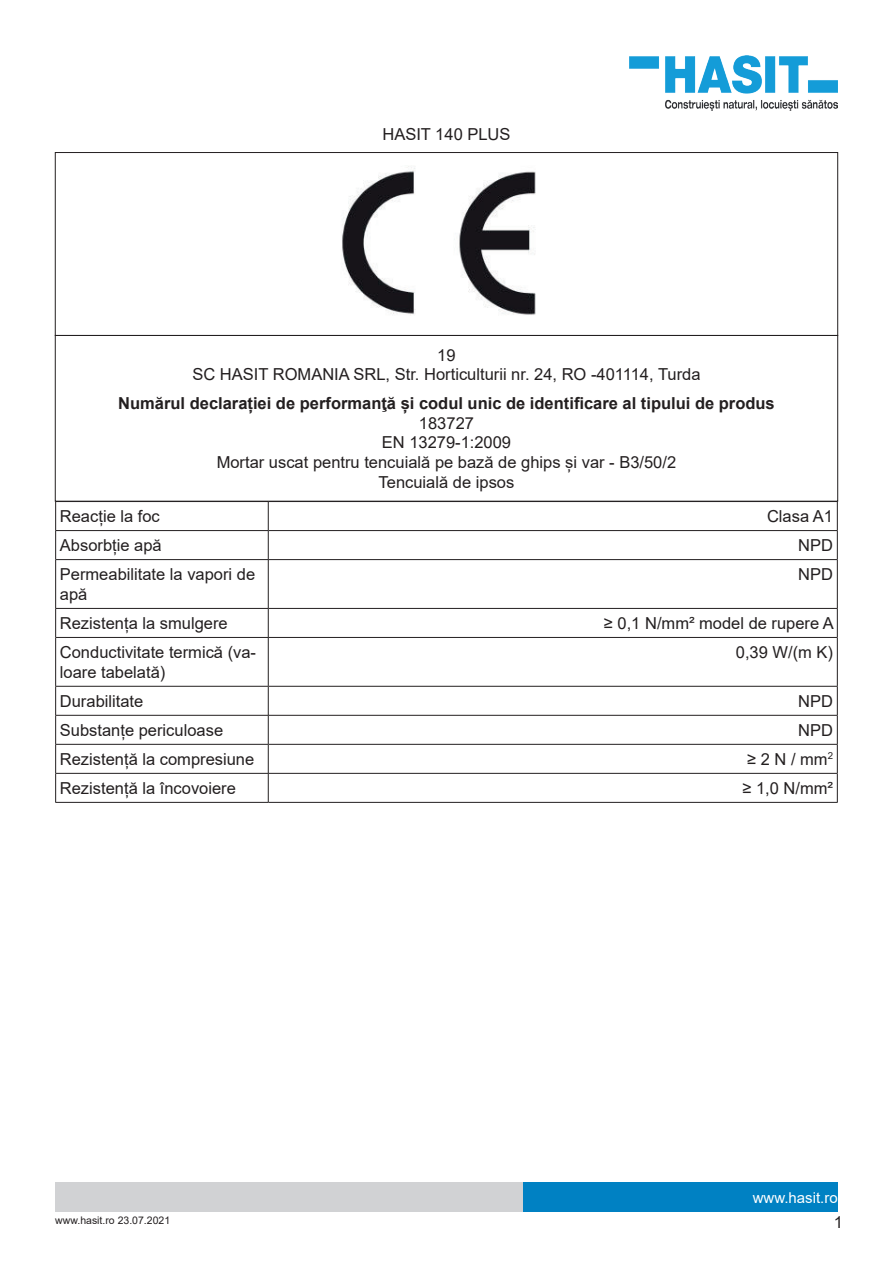
<style>
.page{position:relative;width:893px;height:1263px;background:#fff}
.page>*{position:absolute;margin:0;border:0;box-sizing:border-box;transform-origin:0 0}
.t1{font:16.5px/19.8px "Arial";color:#231f20;text-align:center}
.t2{font:700 16.5px "Arial";color:#231f20}
.t3{font:15px "Arial";color:#fff}
.t4{font:10.5px "Arial";color:#231f20}
</style>
<div class="page">
<div style="left:523px;top:1182px;width:315px;height:30px;background:#0081c3"></div>
<div style="left:55px;top:1182px;width:468px;height:30px;background:#d1d2d4"></div>
<img style="left:630px;top:55px;width:208px;height:55px">
<img style="left:342px;top:166px;width:194px;height:149px">
<div style="left:55px;top:152px;width:783px;height:184px;border:1px solid #231f20"></div>
<div style="left:55px;top:335px;width:783px;height:166px;border:1px solid #231f20"></div>
<hr style="left:55px;top:501px;width:213px;height:1px;background:#231f20">
<hr style="left:268px;top:501px;width:570px;height:1px;background:#231f20">
<hr style="left:55px;top:530px;width:213px;height:1px;background:#231f20">
<svg style="left:55px;top:502px;width:1px;height:58px"></svg>
<hr style="left:268px;top:530px;width:570px;height:1px;background:#231f20">
<svg style="left:268px;top:502px;width:1px;height:57px"></svg>
<svg style="left:837px;top:502px;width:1px;height:58px"></svg>
<hr style="left:55px;top:560px;width:1px;height:48px;background:#231f20">
<hr style="left:268px;top:560px;width:1px;height:48px;background:#231f20">
<hr style="left:837px;top:560px;width:1px;height:48px;background:#231f20">
<hr style="left:55px;top:608px;width:213px;height:1px;background:#231f20">
<svg style="left:55px;top:609px;width:1px;height:28px"></svg>
<hr style="left:268px;top:608px;width:570px;height:1px;background:#231f20">
<svg style="left:268px;top:609px;width:1px;height:28px"></svg>
<svg style="left:837px;top:609px;width:1px;height:28px"></svg>
<hr style="left:55px;top:637px;width:1px;height:49px;background:#231f20">
<hr style="left:268px;top:638px;width:1px;height:48px;background:#231f20">
<hr style="left:837px;top:637px;width:1px;height:49px;background:#231f20">
<hr style="left:55px;top:686px;width:213px;height:1px;background:#231f20">
<hr style="left:268px;top:686px;width:570px;height:1px;background:#231f20">
<hr style="left:55px;top:744px;width:213px;height:1px;background:#231f20">
<hr style="left:268px;top:744px;width:570px;height:1px;background:#231f20">
<svg style="left:55px;top:687px;width:1px;height:115px"></svg>
<svg style="left:268px;top:687px;width:1px;height:115px"></svg>
<svg style="left:837px;top:687px;width:1px;height:115px"></svg>
<hr style="left:55px;top:802px;width:213px;height:1px;background:#231f20">
<hr style="left:268px;top:802px;width:570px;height:1px;background:#231f20">
<hr style="left:56px;top:559px;width:212px;height:1px;background:#231f20">
<hr style="left:268px;top:559px;width:569px;height:1px;background:#231f20">
<hr style="left:56px;top:637px;width:212px;height:1px;background:#231f20">
<hr style="left:268px;top:637px;width:569px;height:1px;background:#231f20">
<hr style="left:56px;top:715px;width:212px;height:1px;background:#231f20">
<hr style="left:268px;top:715px;width:569px;height:1px;background:#231f20">
<hr style="left:56px;top:773px;width:212px;height:1px;background:#231f20">
<hr style="left:268px;top:773px;width:569px;height:1px;background:#231f20">
<p class="t1" style="left:382px;top:124px;width:130px">HASIT 140 PLUS</p>
<p class="t1" style="left:192px;top:345px;width:510px">19<br>SC HASIT ROMANIA SRL, Str. Horticulturii nr. 24, RO -401114, Turda</p>
<p class="t2" style="left:118px;top:391px;width:658px">Numărul declarației de performanţă și codul unic de identificare al tipului de produs</p>
<p class="t1" style="left:217px;top:413px;width:461px">183727<br>EN 13279-1:2009<br>Mortar uscat pentru tencuială pe bază de ghips și var - B3/50/2<br>Tencuială de ipsos</p>
<p class="t1" style="left:60px;top:506px;width:101px">Reacție la foc</p>
<p class="t1" style="left:767px;top:506px;width:68px">Clasa A1</p>
<p class="t1" style="left:60px;top:535px;width:103px">Absorbție apă</p>
<p class="t1" style="left:798px;top:535px;width:36px">NPD</p>
<p class="t1" style="left:60px;top:564px;width:197px;text-align:left">Permeabilitate la vapori de apă</p>
<p class="t1" style="left:798px;top:564px;width:36px">NPD</p>
<p class="t1" style="left:60px;top:613px;width:169px">Rezistența la smulgere</p>
<p class="t1" style="left:604px;top:613px;width:232px">≥ 0,1 N/mm² model de rupere A</p>
<p class="t1" style="left:60px;top:642px;width:198px;text-align:left">Conductivitate termică (va&shy;loare tabelată)</p>
<p class="t1" style="left:736px;top:642px;width:99px">0,39 W/(m K)</p>
<p class="t1" style="left:60px;top:691px;width:85px">Durabilitate</p>
<p class="t1" style="left:798px;top:691px;width:36px">NPD</p>
<p class="t1" style="left:60px;top:720px;width:165px">Substanțe periculoase</p>
<p class="t1" style="left:798px;top:720px;width:36px">NPD</p>
<p class="t1" style="left:60px;top:749px;width:196px">Rezistență la compresiune</p>
<p class="t1" style="left:747px;top:749px;width:87px">≥ 2 N / mm<sup>2</sup></p>
<p class="t1" style="left:60px;top:778px;width:178px">Rezistență la încovoiere</p>
<p class="t1" style="left:742px;top:778px;width:92px">≥ 1,0 N/mm²</p>
<p class="t4" style="left:55px;top:1213px;width:116px">www.hasit.ro 23.07.2021</p>
<p class="t3" style="left:753px;top:1187px;width:87px">www.hasit.ro</p>
<p class="t1" style="left:834px;top:1212px;width:11px">1</p>
</div>
